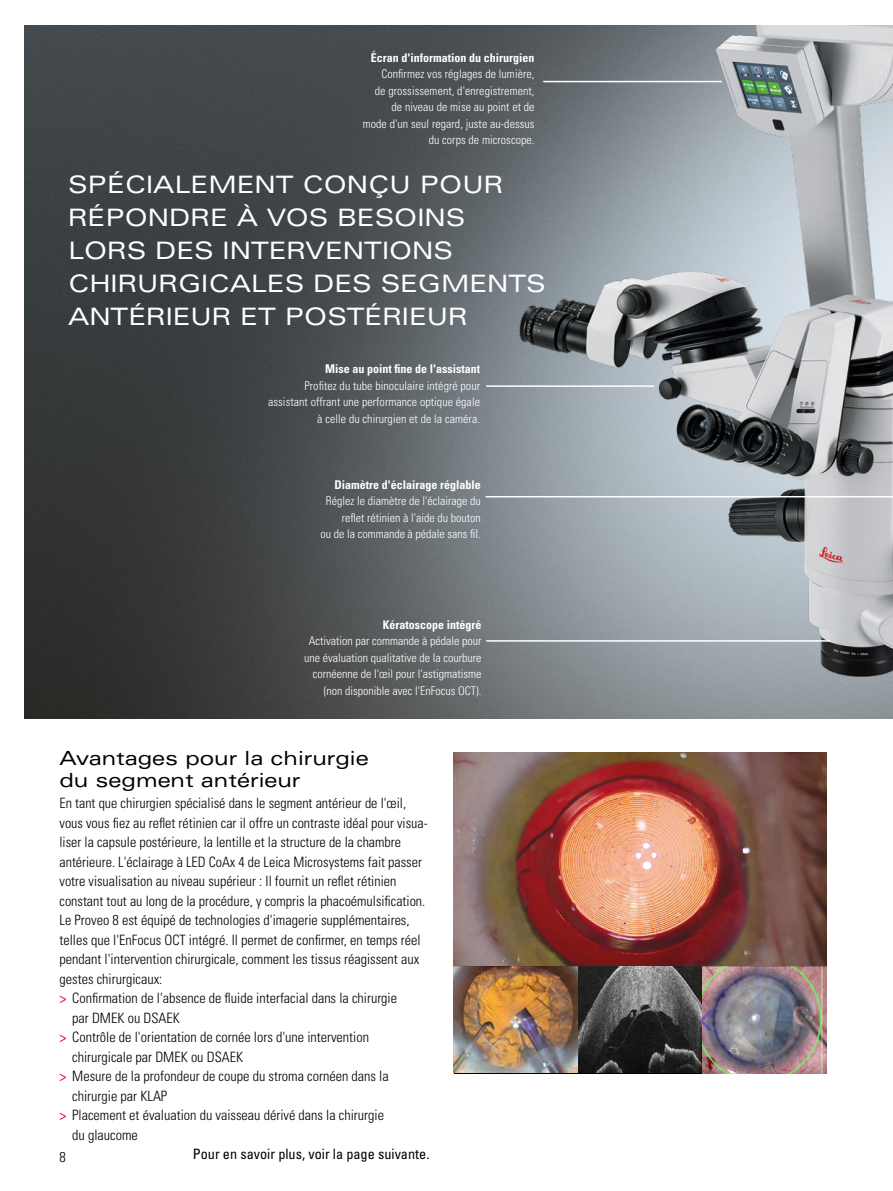
<style>
.page{position:relative;width:893px;height:1191px;background:#fff}
.page>*{position:absolute;margin:0;border:0;box-sizing:border-box;transform-origin:0 0}
.t1{font:expanded 24px/33px "Univers LT Std";color:#fff}
.t2{font:expanded 19.5px/22.5px "Univers LT Std";color:#000}
.t3{font:300 condensed 14.25px "Univers LT Std";color:#000}
.t4{font:condensed 14.25px "Univers LT Std";color:#000}
.t5{font:300 condensed 12px/16.5px "Univers LT Std";letter-spacing:.005em;color:#fff;text-align:right}
.t6{font:700 condensed 12px "Univers LT Std";color:#fff}
.s1{font-weight:400;color:#e40521}
</style>
<div class="page">
<img style="left:24px;top:26px;width:481px;height:693px">
<img style="left:505px;top:26px;width:388px;height:693px">
<hr style="left:486px;top:385px;width:168px;height:2px;background:#fff">
<hr style="left:486px;top:496px;width:407px;height:1px;background:#fff">
<hr style="left:486px;top:640px;width:344px;height:1px;background:#fff">
<hr style="left:543px;top:81px;width:179px;height:1px;background:#fff">
<img style="left:454px;top:753px;width:372px;height:320px">
<img style="left:702px;top:966px;width:124px;height:107px">
<svg style="left:578px;top:966px;width:124px;height:107px;background:#444"></svg>
<img style="left:454px;top:966px;width:123px;height:107px">
<p class="t6" style="left:371px;top:50px;width:165px">Écran d'information du chirurgien</p>
<p class="t5" style="left:363px;top:66px;width:173px">Confirmez vos réglages de lumière,<br>de grossissement, d'enregistrement, de niveau de mise au point et de<br>mode d'un seul regard, juste au-dessus du corps de microscope.</p>
<h1 class="t1" style="left:68px;top:167px;width:479px">SPÉCIALEMENT CONÇU POUR<br>RÉPONDRE À VOS BESOINS<br>LORS DES INTERVENTIONS<br>CHIRURGICALES DES SEGMENTS<br>ANTÉRIEUR ET POSTÉRIEUR</h1>
<p class="t6" style="left:325px;top:362px;width:156px">Mise au point fine de l'assistant</p>
<p class="t5" style="left:268px;top:377px;width:213px">Profitez du tube binoculaire intégré pour assistant offrant une performance optique égale à celle du chirurgien et de la caméra.</p>
<p class="t6" style="left:335px;top:477px;width:148px">Diamètre d'éclairage réglable</p>
<p class="t5" style="left:320px;top:493px;width:162px">Réglez le diamètre de l'éclairage du reflet rétinien à l'aide du bouton<br>ou de la commande à pédale sans fil.</p>
<p class="t6" style="left:383px;top:617px;width:100px">Kératoscope intégré</p>
<p class="t5" style="left:304px;top:633px;width:179px">Activation par commande à pédale pour une évaluation qualitative de la courbure cornéenne de l'œil pour l'astigmatisme (non disponible avec l'EnFocus OCT).</p>
<h2 class="t2" style="left:60px;top:746px;width:311px">Avantages pour la chirurgie du segment antérieur</h2>
<p class="t3" style="left:60px;top:794px;width:348px">En tant que chirurgien spécialisé dans le segment antérieur de l'œil,</p>
<p class="t3" style="left:60px;top:814px;width:370px">vous vous fiez au reflet rétinien car il offre un contraste idéal pour visua-</p>
<p class="t3" style="left:60px;top:833px;width:343px">liser la capsule postérieure, la lentille et la structure de la chambre</p>
<p class="t3" style="left:60px;top:853px;width:364px">antérieure. L'éclairage à LED CoAx 4 de Leica Microsystems fait passer</p>
<p class="t3" style="left:60px;top:872px;width:338px">votre visualisation au niveau supérieur : Il fournit un reflet rétinien</p>
<p class="t3" style="left:60px;top:892px;width:367px">constant tout au long de la procédure, y compris la phacoémulsification.</p>
<p class="t3" style="left:60px;top:911px;width:352px">Le Proveo 8 est équipé de technologies d'imagerie supplémentaires,</p>
<p class="t3" style="left:60px;top:931px;width:363px">telles que l'EnFocus OCT intégré. Il permet de confirmer, en temps réel</p>
<p class="t3" style="left:60px;top:950px;width:361px">pendant l'intervention chirurgicale, comment les tissus réagissent aux</p>
<p class="t3" style="left:60px;top:970px;width:104px">gestes chirurgicaux:</p>
<p class="t3" style="left:60px;top:989px;width:339px"><span class="s1">&gt;</span> Confirmation de l'absence de fluide interfacial dans la chirurgie</p>
<p class="t3" style="left:72px;top:1009px;width:109px">par DMEK ou DSAEK</p>
<p class="t3" style="left:60px;top:1028px;width:311px"><span class="s1">&gt;</span> Contrôle de l'orientation de cornée lors d'une intervention</p>
<p class="t3" style="left:72px;top:1048px;width:172px">chirurgicale par DMEK ou DSAEK</p>
<p class="t3" style="left:60px;top:1067px;width:331px"><span class="s1">&gt;</span> Mesure de la profondeur de coupe du stroma cornéen dans la</p>
<p class="t3" style="left:72px;top:1087px;width:96px">chirurgie par KLAP</p>
<p class="t3" style="left:60px;top:1106px;width:326px"><span class="s1">&gt;</span> Placement et évaluation du vaisseau dérivé dans la chirurgie</p>
<p class="t3" style="left:72px;top:1126px;width:67px">du glaucome</p>
<p class="t4" style="left:193px;top:1145px;width:238px">Pour en savoir plus, voir la page suivante.</p>
<p class="t3" style="left:60px;top:1148px;width:8px">8</p>
</div>
